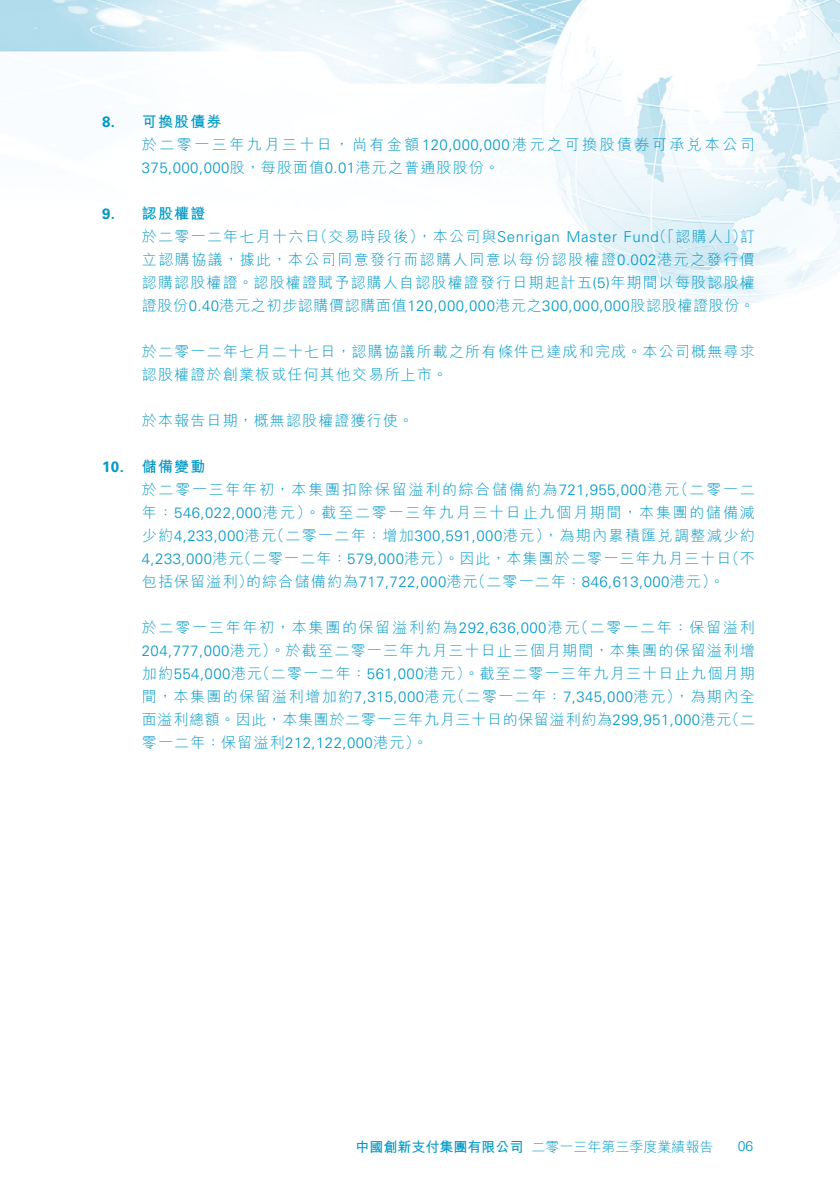
<style>
.page{position:relative;width:840px;height:1191px;background:#fff}
.page>*{position:absolute;margin:0;border:0;box-sizing:border-box;transform-origin:0 0}
.t1{font:15px/23px "M Hei HK Light E Ten B5 H";letter-spacing:.08em;color:#0098c5;text-align:justify}
.t2{font:15px "M Hei HK Light E Ten B5 H";letter-spacing:.165em;color:#0098c5}
.t3{font:300 15px "Univers LT Std";letter-spacing:.03em;color:#0098c5}
.t4{font:15px "M Hei HK Bold E Ten B5 H";letter-spacing:.08em;color:#0098c5}
.t5{font:14px "M Hei HK Light E Ten B5 H";color:#0098c5}
.t6{font:300 14px "Univers LT Std";color:#0098c5}
.s1{font-family:"Univers LT Std";font-weight:700}
.s2{font-family:"Univers LT Std";font-weight:300}
.s3{font-family:"M Hei HK Light E Ten B5 H";font-weight:400}
.s4{font-family:"M Hei HK Bold E Ten B5 H"}
</style>
<div class="page">
<img style="left:0;top:0;width:839px;height:304px">
<p class="t4" style="left:102px;top:116px;width:121px"><span class="s1">8.</span> 可換股債券</p>
<p class="t2" style="left:142px;top:139px;width:614px">於二零一三年九月三十日，尚有金額<span class="s2">120,000,000</span>港元之可換股債券可承兌本公司</p>
<p class="t3" style="left:142px;top:160px;width:359px">375,000,000<span class="s3">股，每股面值</span>0.01<span class="s3">港元之普通股股份。</span></p>
<p class="t4" style="left:102px;top:207px;width:105px"><span class="s1">9.</span> 認股權證</p>
<p class="t1" style="left:142px;top:227px;width:614px">於二零一二年七月十六日（交易時段後），本公司與<span class="s2">Senrigan Master Fund</span>（「認購人」）訂立認購協議，據此，本公司同意發行而認購人同意以每份認股權證<span class="s2">0.002</span>港元之發行價認購認股權證。認股權證賦予認購人自認股權證發行日期起計五<span class="s2">(5)</span>年期間以每股認股權證股份<span class="s2">0.40</span>港元之初步認購價認購面值<span class="s2">120,000,000</span>港元之<span class="s2">300,000,000</span>股認股權證股份。</p>
<p class="t1" style="left:142px;top:342px;width:614px">於二零一二年七月二十七日，認購協議所載之所有條件已達成和完成。本公司概無尋求認股權證於創業板或任何其他交易所上市。</p>
<p class="t1" style="left:142px;top:411px;width:273px">於本報告日期，概無認股權證獲行使。</p>
<p class="t4" style="left:102px;top:460px;width:105px"><span class="s1">10.</span> 儲備變動</p>
<p class="t1" style="left:142px;top:480px;width:614px">於二零一三年年初，本集團扣除保留溢利的綜合儲備約為<span class="s2">721,955,000</span>港元（二零一二年：<span class="s2">546,022,000</span>港元）。截至二零一三年九月三十日止九個月期間，本集團的儲備減少約<span class="s2">4,233,000</span>港元（二零一二年：增加<span class="s2">300,591,000</span>港元），為期內累積匯兌調整減少約<span class="s2">4,233,000</span>港元（二零一二年：<span class="s2">579,000</span>港元）。因此，本集團於二零一三年九月三十日（不包括保留溢利）的綜合儲備約為<span class="s2">717,722,000</span>港元（二零一二年：<span class="s2">846,613,000</span>港元）。</p>
<p class="t1" style="left:142px;top:618px;width:614px">於二零一三年年初，本集團的保留溢利約為<span class="s2">292,636,000</span>港元（二零一二年：保留溢利<span class="s2">204,777,000</span>港元）。於截至二零一三年九月三十日止三個月期間，本集團的保留溢利增加約<span class="s2">554,000</span>港元（二零一二年：<span class="s2">561,000</span>港元）。截至二零一三年九月三十日止九個月期間，本集團的保留溢利增加約<span class="s2">7,315,000</span>港元（二零一二年：<span class="s2">7,345,000</span>港元），為期內全面溢利總額。因此，本集團於二零一三年九月三十日的保留溢利約為<span class="s2">299,951,000</span>港元（二零一二年：保留溢利<span class="s2">212,122,000</span>港元）。</p>
<p class="t5" style="left:355px;top:1141px;width:359px"><span class="s4">中國創新支付集團有限公司</span> 二零一三年第三季度業績報告</p>
<p class="t6" style="left:737px;top:1139px;width:17px">06</p>
</div>
